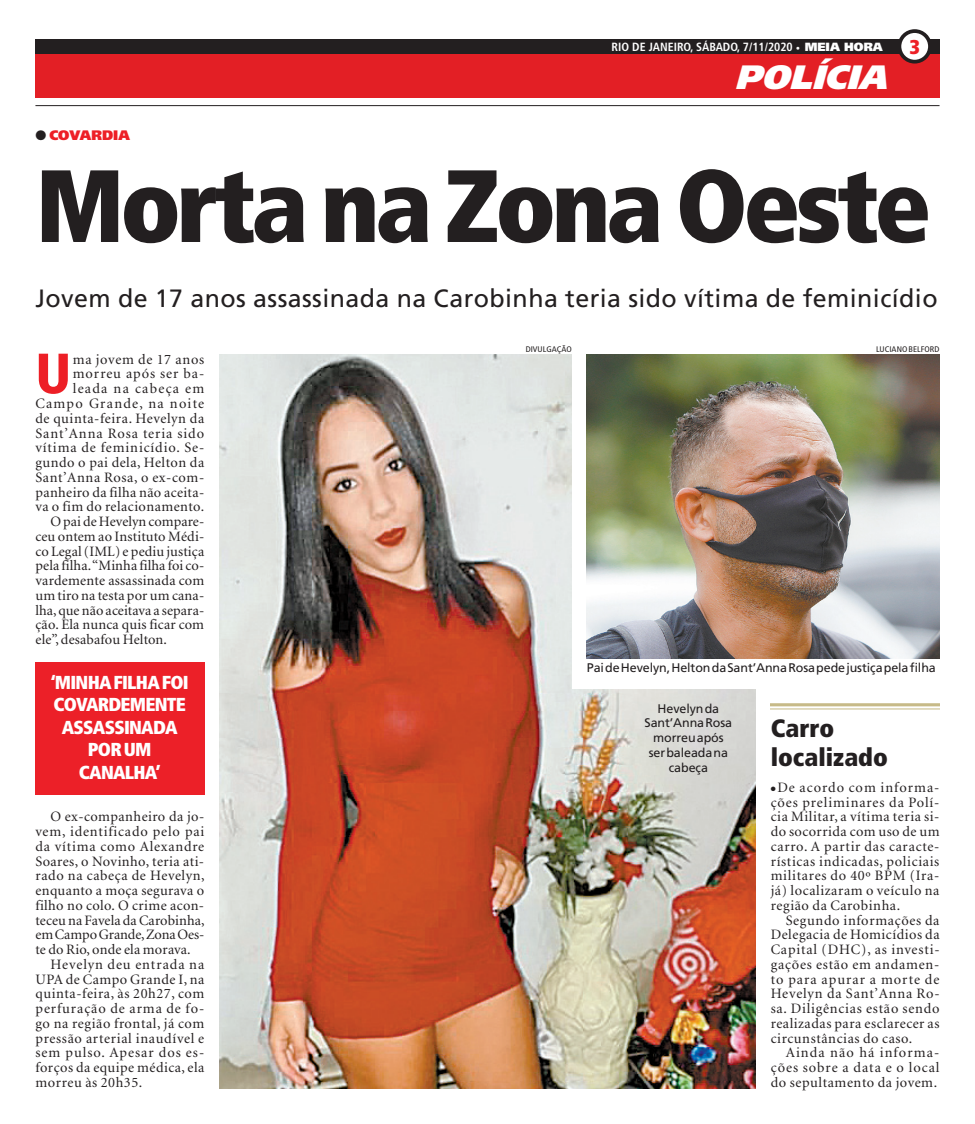
<style>
.page{position:relative;width:975px;height:1124px;background:#fff}
.page>*{position:absolute;margin:0;border:0;box-sizing:border-box;transform-origin:0 0}
.t1{font:900 condensed 102.5px "Frutiger";letter-spacing:-.045em;color:#231f20}
.t2{font:900 condensed 56.62px "Frutiger";color:#ed1f26}
.t3{font:italic 900 33.75px "Frutiger";color:#fff}
.t4{font:25px "Frutiger";letter-spacing:.015em;color:#231f20}
.t5{font:900 condensed 25px/28.8px "Frutiger";color:#231f20}
.t6{font:900 condensed 20px "Frutiger";color:#ed1f26}
.t7{font:900 condensed 18.75px/22.5px "Frutiger";letter-spacing:-.04em;color:#fff;text-align:center}
.t8{font:14.38px/14.8px "Minion";letter-spacing:.035em;color:#231f20;text-align:justify}
.t9{font:14.38px "Minion";letter-spacing:.01em;color:#231f20}
.t10{font:14.38px "Minion";letter-spacing:.005em;color:#231f20}
.t11{font:14.38px "Minion";letter-spacing:.06em;color:#231f20}
.t12{font:14.38px "Minion";letter-spacing:.055em;color:#231f20}
.t13{font:14.38px "Minion";letter-spacing:.065em;color:#231f20}
.t14{font:14.38px "Minion";letter-spacing:.085em;color:#231f20}
.t15{font:14.38px "Minion";letter-spacing:.015em;color:#231f20}
.t16{font:14.38px "Minion";letter-spacing:-.005em;color:#231f20}
.t17{font:14.38px "Minion";letter-spacing:.07em;color:#231f20}
.t18{font:900 13.75px "Frutiger";color:#ed1f26}
.t19{font:12.5px/14.8px "Frutiger";letter-spacing:-.01em;color:#231f20;text-align:center}
.t20{font:700 condensed 11.88px "Frutiger";color:#fff}
.t21{font:condensed 8.12px "Frutiger";color:#231f20;scale:1.08 1}
.s1{font-weight:900;font-stretch:normal}
</style>
<div class="page">
<hr style="left:35px;top:105px;width:904px;height:1px;background:#231f20">
<img style="left:219px;top:354px;width:536px;height:734px">
<div style="left:572px;top:349px;width:267px;height:339px;background:#fff"></div>
<div style="left:35px;top:54px;width:904px;height:44px;background:#e31f25"></div>
<img style="left:587px;top:354px;width:352px;height:304px">
<div style="left:35px;top:661px;width:169px;height:133px;background:#ec2028"></div>
<svg style="left:770px;top:706px;width:169px;height:1px"></svg>
<hr style="left:770px;top:703px;width:169px;height:3px;background:#c7ba88">
<hr style="left:770px;top:708px;width:169px;height:1px;background:#c7ba88">
<div style="left:35px;top:39px;width:904px;height:15px;background:#231f20"></div>
<div style="left:899px;top:31px;width:30px;height:31px;background:#fff;border-radius:50%"></div>
<div style="left:897px;top:29px;width:34px;height:34px;border:4px solid #231f20;border-radius:50%"></div>
<p class="t20" style="left:611px;top:40px;width:273px">RIO DE JANEIRO, Sábado, 7/11/2020 <span class="s1">· MEIA HORA</span></p>
<h3 class="t6" style="left:909px;top:35px;width:12px">3</h3>
<p class="t18" style="left:49px;top:127px;width:82px">COVARDIA</p>
<h3 class="t3" style="left:734px;top:57px;width:164px">POLÍCIA</h3>
<h1 class="t1" style="left:35px;top:144px;width:897px">Morta na Zona Oeste</h1>
<h3 class="t4" style="left:35px;top:283px;width:903px">Jovem de 17 anos assassinada na Carobinha teria sido vítima de feminicídio</h3>
<h2 class="t2" style="left:35px;top:339px;width:37px">U</h2>
<p class="t8" style="left:73px;top:352px;width:133px">ma jovem de 17 anos</p>
<p class="t13" style="left:73px;top:367px;width:133px">morreu após ser ba-</p>
<p class="t14" style="left:73px;top:381px;width:133px">leada na cabeça em</p>
<p class="t14" style="left:35px;top:396px;width:170px">Campo Grande, na noite</p>
<p class="t8" style="left:35px;top:411px;width:170px">de quinta-feira. Hevelyn da</p>
<p class="t13" style="left:35px;top:426px;width:170px">Sant’Anna Rosa teria sido</p>
<p class="t11" style="left:35px;top:440px;width:170px">vítima de feminicídio. Se-</p>
<p class="t8" style="left:35px;top:455px;width:170px">gundo o pai dela, Helton da</p>
<p class="t8" style="left:35px;top:470px;width:170px">Sant’Anna Rosa, o ex-com-</p>
<p class="t8" style="left:35px;top:485px;width:170px">panheiro da filha não aceita-</p>
<p class="t8" style="left:35px;top:500px;width:170px">va o fim do relacionamento.</p>
<p class="t10" style="left:50px;top:514px;width:155px">O pai de Hevelyn compare-</p>
<p class="t9" style="left:35px;top:529px;width:170px">ceu ontem ao Instituto Médi-</p>
<p class="t9" style="left:35px;top:544px;width:170px">co Legal (IML) e pediu justiça</p>
<p class="t10" style="left:35px;top:558px;width:170px">pela filha. “Minha filha foi co-</p>
<p class="t15" style="left:35px;top:573px;width:170px">vardemente assassinada com</p>
<p class="t9" style="left:35px;top:588px;width:170px">um tiro na testa por um cana-</p>
<p class="t10" style="left:35px;top:603px;width:170px">lha, que não aceitava a separa-</p>
<p class="t9" style="left:35px;top:617px;width:170px">ção. Ela nunca quis ficar com</p>
<p class="t9" style="left:35px;top:632px;width:133px">ele”, desabafou Helton.</p>
<h3 class="t7" style="left:51px;top:671px;width:139px">‘MINHA FILHA FOI<br>COVARDEMENTE<br>ASSASSINADA<br>POR UM<br>CANALHA’</h3>
<p class="t8" style="left:50px;top:809px;width:155px">O ex-companheiro da jo-</p>
<p class="t12" style="left:35px;top:824px;width:170px">vem, identificado pelo pai</p>
<p class="t12" style="left:35px;top:839px;width:170px">da vítima como Alexandre</p>
<p class="t8" style="left:35px;top:854px;width:170px">Soares, o Novinho, teria ati-</p>
<p class="t8" style="left:35px;top:868px;width:171px">rado na cabeça de Hevelyn,</p>
<p class="t8" style="left:35px;top:883px;width:170px">enquanto a moça segurava o</p>
<p class="t8" style="left:35px;top:898px;width:170px">filho no colo. O crime acon-</p>
<p class="t10" style="left:35px;top:912px;width:171px">teceu na Favela da Carobinha,</p>
<p class="t16" style="left:35px;top:927px;width:170px">em Campo Grande, Zona Oes-</p>
<p class="t9" style="left:35px;top:942px;width:157px">te do Rio, onde ela morava.</p>
<p class="t11" style="left:50px;top:957px;width:155px">Hevelyn deu entrada na</p>
<p class="t8" style="left:35px;top:972px;width:170px">UPA de Campo Grande I, na</p>
<p class="t8" style="left:35px;top:986px;width:170px">quinta-feira, às 20h27, com</p>
<p class="t11" style="left:35px;top:1001px;width:170px">perfuração de arma de fo-</p>
<p class="t8" style="left:35px;top:1016px;width:170px">go na região frontal, já com</p>
<p class="t8" style="left:35px;top:1031px;width:170px">pressão arterial inaudível e</p>
<p class="t17" style="left:35px;top:1045px;width:170px">sem pulso. Apesar dos es-</p>
<p class="t8" style="left:35px;top:1060px;width:170px">forços da equipe médica, ela</p>
<p class="t8" style="left:35px;top:1075px;width:108px">morreu às 20h35.</p>
<p class="t21" style="left:525px;top:344px;width:44px">DIVULGAÇÃO</p>
<p class="t21" style="left:876px;top:344px;width:60px">LUCIANO BELFORD</p>
<p class="t19" style="left:587px;top:660px;width:350px">Pai de Hevelyn, Helton da Sant’Anna Rosa pede justiça pela filha</p>
<p class="t19" style="left:644px;top:700px;width:89px">Hevelyn da<br>Sant’Anna Rosa morreu após ser baleada na cabeça</p>
<h3 class="t5" style="left:770px;top:714px;width:119px">Carro localizado</h3>
<p class="t8" style="left:770px;top:780px;width:170px;text-indent:7px">De acordo com informa&shy;ções preliminares da Polí&shy;cia Militar, a vítima teria si&shy;do socorrida com uso de um carro. A partir das caracte&shy;rísticas indicadas, policiais militares do 40º BPM (Ira&shy;já) localizaram o veículo na região da Carobinha.</p>
<p class="t8" style="left:770px;top:913px;width:170px;text-indent:15px">Segundo informações da Delegacia de Homicídios da Capital (DHC), as investi&shy;gações estão em andamen&shy;to para apurar a morte de Hevelyn da Sant’Anna Ro&shy;sa. Diligências estão sendo realizadas para esclarecer as circunstâncias do caso.</p>
<p class="t8" style="left:770px;top:1045px;width:170px;text-indent:15px">Ainda não há informa&shy;ções sobre a data e o local do sepultamento da jovem.</p>
</div>
